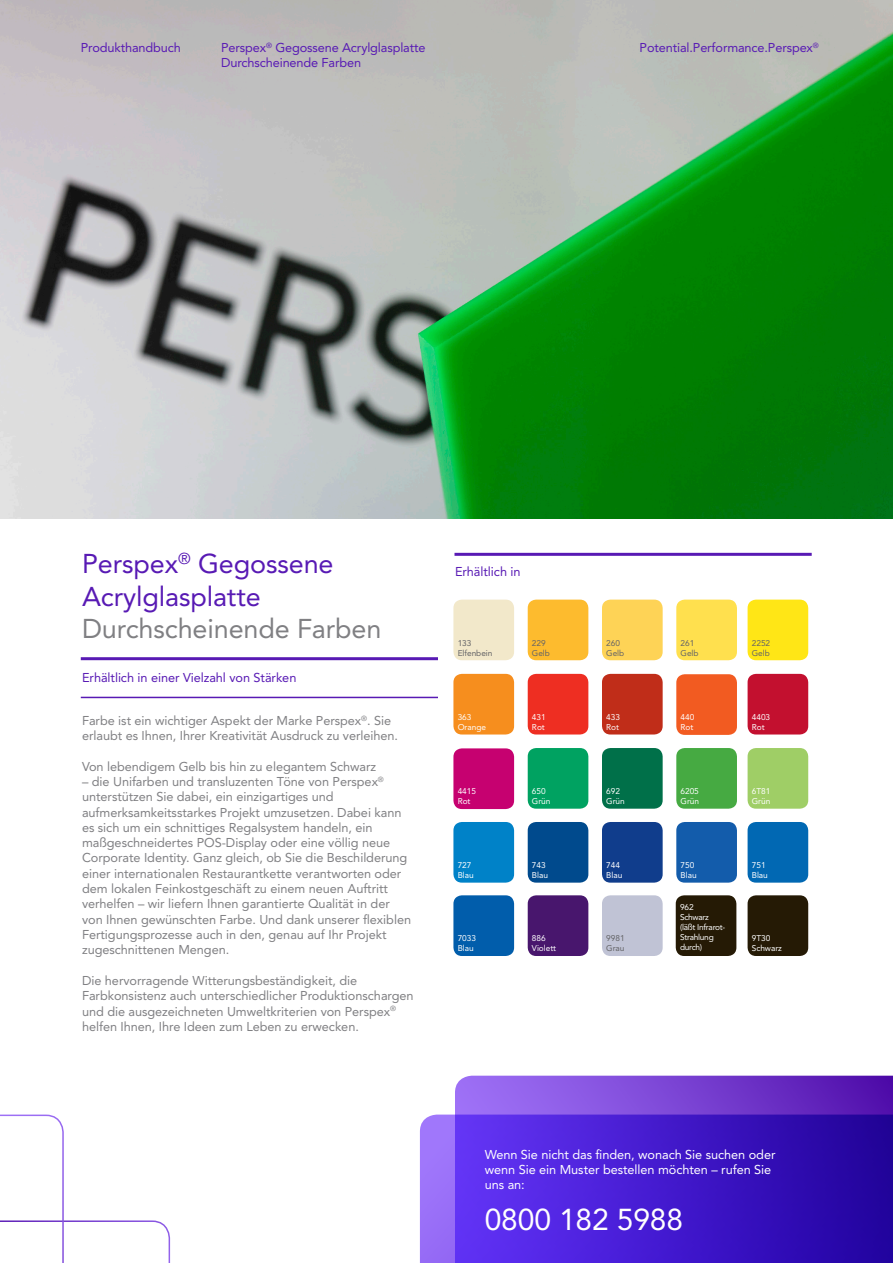
<style>
.page{position:relative;width:893px;height:1263px;background:#fff}
.page>*{position:absolute;margin:0;border:0;box-sizing:border-box;transform-origin:0 0}
.t1{font:30px "Avenir LT Std";letter-spacing:-.005em;color:#fff}
.t2{font:27px/32.4px "Avenir LT Std";letter-spacing:-.005em;color:#581ab4}
.t3{font:27px "Avenir LT Std";letter-spacing:-.005em;color:#808083}
.t4{font:12.75px/15.3px "Avenir LT Std";letter-spacing:-.005em;color:#808083}
.t5{font:12.75px "Avenir LT Std";letter-spacing:-.01em;color:#581ab4}
.t6{font:12.75px/15.3px "Avenir LT Std";letter-spacing:-.005em;color:#fff}
.t7{font:8.25px/10.1px "Avenir LT Std";letter-spacing:-.005em;color:#fff}
.t8{font:8.25px/10.1px "Avenir LT Std";letter-spacing:-.005em;color:#636366}
.t9{font:8.25px/10.1px "Avenir LT Std";letter-spacing:-.03em;color:#fff}
</style>
<div class="page">
<img style="left:0;top:0;width:893px;height:519px">
<hr style="left:81px;top:697px;width:357px;height:1px;background:#581ab4">
<hr style="left:81px;top:657px;width:357px;height:3px;background:#581ab4">
<hr style="left:454px;top:553px;width:358px;height:3px;background:#581ab4">
<svg style="left:455px;top:1076px;width:438px;height:38px;background:#7a43d3"></svg>
<svg style="left:420px;top:1114px;width:473px;height:149px;background:#4820cd"></svg>
<svg style="left:0;top:1114px;width:170px;height:149px"></svg>
<div style="left:528px;top:600px;width:60px;height:60px;background:#fdbb2e;border-radius:9px"></div>
<div style="left:602px;top:600px;width:61px;height:60px;background:#fed356;border-radius:9px"></div>
<div style="left:453px;top:600px;width:61px;height:60px;background:#f2e8ca;border-radius:9px"></div>
<div style="left:676px;top:600px;width:61px;height:60px;background:#ffe04e;border-radius:9px"></div>
<div style="left:453px;top:895px;width:61px;height:61px;background:#015dab;border-radius:9px"></div>
<div style="left:528px;top:895px;width:60px;height:61px;background:#48166d;border-radius:9px"></div>
<div style="left:676px;top:674px;width:61px;height:61px;background:#f25b21;border-radius:9px"></div>
<div style="left:748px;top:674px;width:60px;height:60px;background:#c3102f;border-radius:9px"></div>
<div style="left:748px;top:600px;width:60px;height:60px;background:#ffe616;border-radius:9px"></div>
<div style="left:453px;top:748px;width:61px;height:61px;background:#c60170;border-radius:9px"></div>
<div style="left:602px;top:674px;width:61px;height:60px;background:#c02d19;border-radius:9px"></div>
<div style="left:453px;top:674px;width:61px;height:60px;background:#f68e1e;border-radius:9px"></div>
<div style="left:528px;top:674px;width:60px;height:60px;background:#ee2e22;border-radius:9px"></div>
<div style="left:453px;top:822px;width:61px;height:61px;background:#0082c8;border-radius:9px"></div>
<div style="left:528px;top:748px;width:60px;height:61px;background:#00a261;border-radius:9px"></div>
<div style="left:602px;top:748px;width:61px;height:61px;background:#007049;border-radius:9px"></div>
<div style="left:676px;top:748px;width:61px;height:61px;background:#46aa42;border-radius:9px"></div>
<div style="left:748px;top:748px;width:60px;height:61px;background:#9fce66;border-radius:9px"></div>
<div style="left:748px;top:822px;width:60px;height:61px;background:#0168b3;border-radius:9px"></div>
<div style="left:676px;top:822px;width:61px;height:61px;background:#135cab;border-radius:9px"></div>
<div style="left:528px;top:822px;width:60px;height:61px;background:#004a8d;border-radius:9px"></div>
<div style="left:602px;top:822px;width:61px;height:61px;background:#103d8c;border-radius:9px"></div>
<div style="left:748px;top:895px;width:60px;height:61px;background:#251a05;border-radius:9px"></div>
<div style="left:602px;top:895px;width:61px;height:61px;background:#c0c3d5;border-radius:9px"></div>
<div style="left:676px;top:895px;width:60px;height:61px;background:#251a05;border-radius:9px"></div>
<p class="t5" style="left:81px;top:40px;width:102px">Produkthandbuch</p>
<p class="t5" style="left:221px;top:40px;width:206px">Perspex<sup>®</sup> Gegossene Acrylglasplatte</p>
<p class="t5" style="left:221px;top:56px;width:142px">Durchscheinende Farben</p>
<p class="t5" style="left:640px;top:40px;width:181px">Potential.Performance.Perspex<sup>®</sup></p>
<p class="t2" style="left:82px;top:548px;width:253px">Perspex<sup>®</sup> Gegossene<br>Acrylglasplatte</p>
<p class="t3" style="left:82px;top:613px;width:301px">Durchscheinende Farben</p>
<p class="t5" style="left:82px;top:670px;width:216px">Erhältlich in einer Vielzahl von Stärken</p>
<p class="t4" style="left:82px;top:713px;width:317px">Farbe ist ein wichtiger Aspekt der Marke Perspex<sup>®</sup>. Sie erlaubt es Ihnen, Ihrer Kreativität Ausdruck zu verleihen.</p>
<p class="t4" style="left:82px;top:759px;width:296px">Von lebendigem Gelb bis hin zu elegantem Schwarz</p>
<p class="t4" style="left:82px;top:774px;width:331px">– die Unifarben und transluzenten Töne von Perspex<sup>® </sup>unterstützen Sie dabei, ein einzigartiges und aufmerksamkeitsstarkes Projekt umzusetzen. Dabei kann es sich um ein schnittiges Regalsystem handeln, ein maßgeschneidertes POS-Display oder eine völlig neue Corporate Identity. Ganz gleich, ob Sie die Beschilderung einer internationalen Restaurantkette verantworten oder dem lokalen Feinkostgeschäft zu einem neuen Auftritt verhelfen – wir liefern Ihnen garantierte Qualität in der von Ihnen gewünschten Farbe. Und dank unserer flexiblen Fertigungsprozesse auch in den, genau auf Ihr Projekt zugeschnittenen Mengen.</p>
<p class="t4" style="left:82px;top:973px;width:333px">Die hervorragende Witterungsbeständigkeit, die Farbkonsistenz auch unterschiedlicher Produktionschargen und die ausgezeichneten Umweltkriterien von Perspex<sup>® </sup>helfen Ihnen, Ihre Ideen zum Leben zu erwecken.</p>
<p class="t5" style="left:455px;top:564px;width:67px">Erhältlich in</p>
<p class="t8" style="left:458px;top:638px;width:15px">133</p>
<p class="t8" style="left:458px;top:648px;width:36px">Elfenbein</p>
<p class="t8" style="left:532px;top:638px;width:15px">229</p>
<p class="t8" style="left:532px;top:648px;width:20px">Gelb</p>
<p class="t7" style="left:458px;top:712px;width:15px">363</p>
<p class="t7" style="left:458px;top:722px;width:30px">Orange</p>
<p class="t7" style="left:532px;top:712px;width:15px">431</p>
<p class="t7" style="left:532px;top:722px;width:14px">Rot</p>
<p class="t7" style="left:458px;top:786px;width:20px">4415<br>Rot</p>
<p class="t7" style="left:532px;top:786px;width:15px">650</p>
<p class="t7" style="left:532px;top:796px;width:20px">Grün</p>
<p class="t7" style="left:458px;top:860px;width:15px">727</p>
<p class="t7" style="left:458px;top:870px;width:18px">Blau</p>
<p class="t7" style="left:532px;top:860px;width:15px">743</p>
<p class="t7" style="left:532px;top:870px;width:18px">Blau</p>
<p class="t7" style="left:458px;top:933px;width:20px">7033<br>Blau</p>
<p class="t7" style="left:532px;top:933px;width:15px">886</p>
<p class="t7" style="left:532px;top:943px;width:26px">Violett</p>
<p class="t8" style="left:606px;top:638px;width:15px">260</p>
<p class="t8" style="left:606px;top:648px;width:20px">Gelb</p>
<p class="t7" style="left:606px;top:712px;width:15px">433</p>
<p class="t7" style="left:606px;top:722px;width:14px">Rot</p>
<p class="t8" style="left:681px;top:638px;width:15px">261</p>
<p class="t8" style="left:681px;top:648px;width:20px">Gelb</p>
<p class="t8" style="left:752px;top:638px;width:20px">2252<br>Gelb</p>
<p class="t7" style="left:681px;top:712px;width:15px">440</p>
<p class="t7" style="left:681px;top:722px;width:14px">Rot</p>
<p class="t7" style="left:752px;top:712px;width:20px">4403<br>Rot</p>
<p class="t7" style="left:606px;top:786px;width:15px">692</p>
<p class="t7" style="left:606px;top:796px;width:20px">Grün</p>
<p class="t7" style="left:681px;top:786px;width:20px">6205<br>Grün</p>
<p class="t7" style="left:752px;top:786px;width:20px">6T81<br>Grün</p>
<p class="t7" style="left:606px;top:860px;width:15px">744</p>
<p class="t7" style="left:606px;top:870px;width:18px">Blau</p>
<p class="t8" style="left:606px;top:933px;width:20px">9981<br>Grau</p>
<p class="t7" style="left:681px;top:860px;width:15px">750</p>
<p class="t7" style="left:681px;top:870px;width:18px">Blau</p>
<p class="t7" style="left:680px;top:902px;width:15px">962</p>
<p class="t9" style="left:680px;top:912px;width:47px">Schwarz (läßt Infrarot-<br>Strahlung durch)</p>
<p class="t7" style="left:752px;top:860px;width:15px">751</p>
<p class="t7" style="left:752px;top:870px;width:18px">Blau</p>
<p class="t7" style="left:752px;top:933px;width:32px">9T30<br>Schwarz</p>
<p class="t6" style="left:485px;top:1146px;width:292px">Wenn Sie nicht das finden, wonach Sie suchen oder wenn Sie ein Muster bestellen möchten – rufen Sie uns an:</p>
<p class="t1" style="left:485px;top:1202px;width:200px">0800 182 5988</p>
</div>
